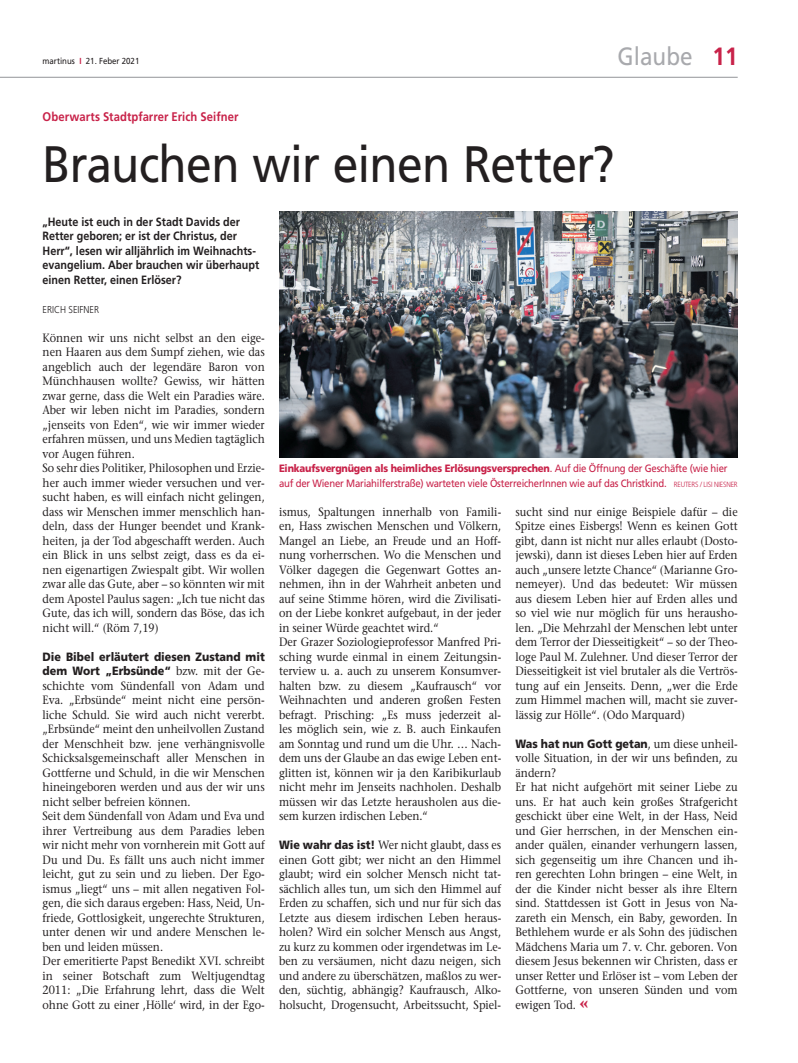
<style>
.page{position:relative;width:798px;height:1063px;background:#fff}
.page>*{position:absolute;margin:0;border:0;box-sizing:border-box;transform-origin:0 0}
.t1{font:51.25px "Frutiger LT Std";letter-spacing:-.015em;color:#231f20;scale:.9 1}
.t2{font:25px "Frutiger LT Std";color:#a8a9ad;scale:.9 1}
.t3{font:700 12.5px "Frutiger LT Std";letter-spacing:.005em;color:#c82249;scale:.9 1}
.t4{font:500 12px/14.5px "Stone Serif Std";color:#231f20;scale:.9 1}
.t5{font:700 12px/14.5px "Frutiger LT Std";color:#231f20;scale:.9 1}
.t6{font:900 12px/14.5px "Frutiger LT Std";color:#231f20;scale:.9 1}
.t7{font:10.62px/14.5px "Frutiger LT Std";letter-spacing:-.02em;color:#c82249;scale:.9 1}
.t8{font:300 10px "Frutiger LT Std";color:#231f20;scale:.9 1}
.t9{font:8.75px "Frutiger LT Std";color:#231f20;scale:.9 1}
.s1{font-weight:700;color:#c82249}
.s2{font-family:"Stone Serif Std";font-weight:500}
.s3{font-weight:900}
.s4{font-weight:300;font-size:7.5px}
.s5{font-family:"Frutiger LT Std";font-weight:900}
.s6{font-weight:700;font-size:20px;color:#c82249}
</style>
<div class="page">
<hr style="left:0;top:77px;width:737px;height:1px;background:#a8a9ad">
<img style="left:279px;top:211px;width:458px;height:247px">
<p class="t9" style="left:43px;top:56px;width:109px">martinus <span class="s1">I</span> 21. Feber 2021</p>
<h2 class="t2" style="left:617px;top:41px;width:135px">Glaube <span class="s1">11</span></h2>
<p class="t3" style="left:43px;top:109px;width:219px">Oberwarts Stadtpfarrer Erich Seifner</p>
<h1 class="t1" style="left:43px;top:134px;width:636px">Brauchen wir einen Retter?</h1>
<p class="t5" style="left:43px;top:214px;width:242px">„Heute ist euch in der Stadt Davids der Retter geboren; er ist der Christus, der Herr“, lesen wir alljährlich im Weihnachts&shy;evangelium. Aber brauchen wir überhaupt einen Retter, einen Erlöser?</p>
<p class="t8" style="left:43px;top:304px;width:64px">ERICH SEIFNER</p>
<p class="t4" style="left:43px;top:330px;width:248px">Können wir uns nicht selbst an den eige&shy;nen Haaren aus dem Sumpf ziehen, wie das angeblich auch der legendäre Baron von Münchhausen wollte? Gewiss, wir hätten zwar gerne, dass die Welt ein Paradies wäre.<br>Aber wir leben nicht im Paradies, sondern „jenseits von Eden“, wie wir immer wieder erfahren müssen, und uns Medien tagtäglich vor Augen führen.<br>So sehr dies Politiker, Philosophen und Erzie&shy;her auch immer wieder versuchen und ver&shy;sucht haben, es will einfach nicht gelingen, dass wir Menschen immer menschlich han&shy;deln, dass der Hunger beendet und Krank&shy;heiten, ja der Tod abgeschafft werden. Auch ein Blick in uns selbst zeigt, dass es da ei&shy;nen eigenartigen Zwiespalt gibt. Wir wollen zwar alle das Gute, aber – so könnten wir mit dem Apostel Paulus sagen: „Ich tue nicht das Gute, das ich will, sondern das Böse, das ich nicht will.“ (Röm 7,19)</p>
<p class="t6" style="left:43px;top:649px;width:248px">Die Bibel erläutert diesen Zustand mit dem Wort „Erbsünde“ <span class="s2">bzw. mit der Ge-</span></p>
<p class="t4" style="left:43px;top:678px;width:248px">schichte vom Sündenfall von Adam und Eva. „Erbsünde“ meint nicht eine persön&shy;liche Schuld. Sie wird auch nicht vererbt. „Erbsünde“ meint den unheilvollen Zustand der Menschheit bzw. jene verhängnisvolle Schicksalsgemeinschaft aller Menschen in Gottferne und Schuld, in die wir Menschen hineingeboren werden und aus der wir uns nicht selber befreien können.<br>Seit dem Sündenfall von Adam und Eva und ihrer Vertreibung aus dem Paradies leben wir nicht mehr von vornherein mit Gott auf Du und Du. Es fällt uns auch nicht immer leicht, gut zu sein und zu lieben. Der Ego&shy;ismus „liegt“ uns – mit allen negativen Fol&shy;gen, die sich daraus ergeben: Hass, Neid, Un&shy;friede, Gottlosigkeit, ungerechte Strukturen, unter denen wir und andere Menschen le&shy;ben und leiden müssen.<br>Der emeritierte Papst Benedikt XVI. schreibt in seiner Botschaft zum Weltjugendtag 2011: „Die Erfahrung lehrt, dass die Welt ohne Gott zu einer ‚Hölle‘ wird, in der Ego-</p>
<p class="t7" style="left:279px;top:461px;width:511px"><span class="s3">Einkaufsvergnügen als heimliches Erlösungsversprechen</span>. Auf die Öffnung der Geschäfte (wie hier auf der Wiener Mariahilferstraße) warteten viele ÖsterreicherInnen wie auf das Christkind. <span class="s4">REUTERS / LISI NIESNER</span></p>
<p class="t4" style="left:279px;top:504px;width:248px">ismus, Spaltungen innerhalb von Famili&shy;en, Hass zwischen Menschen und Völkern, Mangel an Liebe, an Freude und an Hoff&shy;nung vorherrschen. Wo die Menschen und Völker dagegen die Gegenwart Gottes an&shy;nehmen, ihn in der Wahrheit anbeten und auf seine Stimme hören, wird die Zivilisati&shy;on der Liebe konkret aufgebaut, in der jeder in seiner Würde geachtet wird.“<br>Der Grazer Soziologieprofessor Manfred Pri&shy;sching wurde einmal in einem Zeitungsin&shy;terview u. a. auch zu unserem Konsumver&shy;halten bzw. zu diesem „Kaufrausch“ vor Weihnachten und anderen großen Festen befragt. Prisching: „Es muss jederzeit al&shy;les möglich sein, wie z. B. auch Einkaufen am Sonntag und rund um die Uhr. … Nach&shy;dem uns der Glaube an das ewige Leben ent&shy;glitten ist, können wir ja den Karibikurlaub nicht mehr im Jenseits nachholen. Deshalb müssen wir das Letzte herausholen aus die&shy;sem kurzen irdischen Leben.“</p>
<p class="t4" style="left:279px;top:838px;width:248px;text-align:justify"><span class="s5">Wie wahr das ist!</span> Wer nicht glaubt, dass es einen Gott gibt; wer nicht an den Himmel glaubt; wird ein solcher Mensch nicht tat&shy;sächlich alles tun, um sich den Himmel auf Erden zu schaffen, sich und nur für sich das Letzte aus diesem irdischen Leben heraus&shy;holen? Wird ein solcher Mensch aus Angst, zu kurz zu kommen oder irgendetwas im Le&shy;ben zu versäumen, nicht dazu neigen, sich und andere zu überschätzen, maßlos zu wer&shy;den, süchtig, abhängig? Kaufrausch, Alko&shy;holsucht, Drogensucht, Arbeitssucht, Spiel-</p>
<p class="t4" style="left:515px;top:504px;width:248px;text-align:justify">sucht sind nur einige Beispiele dafür – die Spitze eines Eisbergs! Wenn es keinen Gott gibt, dann ist nicht nur alles erlaubt (Dosto&shy;jewski), dann ist dieses Leben hier auf Erden auch „unsere letzte Chance“ (Marianne Gro&shy;nemeyer). Und das bedeutet: Wir müssen aus diesem Leben hier auf Erden alles und so viel wie nur möglich für uns herausho&shy;len. „Die Mehrzahl der Menschen lebt unter dem Terror der Diesseitigkeit“ – so der Theo&shy;loge Paul M. Zulehner. Und dieser Terror der Diesseitigkeit ist viel brutaler als die Vertrös&shy;tung auf ein Jenseits. Denn, „wer die Erde zum Himmel machen will, macht sie zuver&shy;lässig zur Hölle“. (Odo Marquard)</p>
<p class="t6" style="left:515px;top:736px;width:248px">Was hat nun Gott getan<span class="s2">, um diese unheil-</span></p>
<p class="t4" style="left:515px;top:751px;width:248px">volle Situation, in der wir uns befinden, zu ändern?<br>Er hat nicht aufgehört mit seiner Liebe zu uns. Er hat auch kein großes Strafgericht geschickt über eine Welt, in der Hass, Neid und Gier herrschen, in der Menschen ein&shy;ander quälen, einander verhungern lassen, sich gegenseitig um ihre Chancen und ih&shy;ren gerechten Lohn bringen – eine Welt, in der die Kinder nicht besser als ihre Eltern sind. Stattdessen ist Gott in Jesus von Na&shy;zareth ein Mensch, ein Baby, geworden. In Bethlehem wurde er als Sohn des jüdischen Mädchens Maria um 7. v. Chr. geboren. Von diesem Jesus bekennen wir Christen, dass er unser Retter und Erlöser ist – vom Leben der Gottferne, von unseren Sünden und vom ewigen Tod. <span class="s6">«</span></p>
</div>
